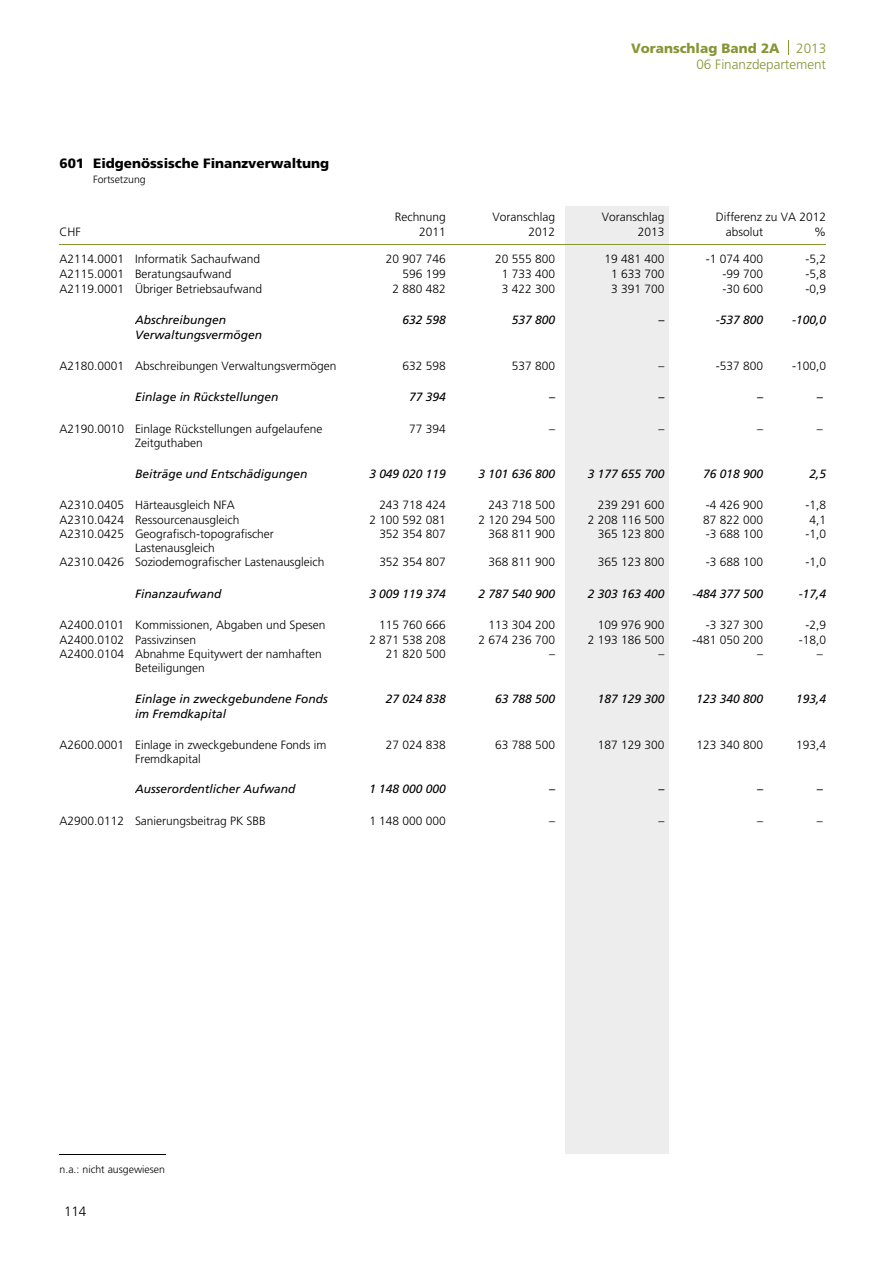
<style>
.page{position:relative;width:893px;height:1263px;background:#fff}
.page>*{position:absolute;margin:0;border:0;box-sizing:border-box;transform-origin:0 0}
.t1{font:300 13.5px/16px "Frutiger LT Std";color:#859635;text-align:right}
.t2{font:900 13.5px "Frutiger LT Std";color:#000}
.t3{font:300 13.5px "Frutiger LT Std";color:#000}
.t4{font:300 12px/14.7px "Frutiger LT Std";color:#000}
.t5{font:italic 12px/14.5px "Frutiger LT Com";color:#000}
.t6{font:300 10.5px "Frutiger LT Std";color:#000}
.s1{font-weight:900}
</style>
<div class="page">
<div style="left:566px;top:206px;width:102px;height:948px;background:#ededee"></div>
<svg style="left:788px;top:40px;width:1px;height:15px"></svg>
<hr style="left:59px;top:244px;width:767px;height:1px;background:#859635">
<hr style="left:59px;top:1154px;width:107px;height:1px;background:#000">
<p class="t2" style="left:59px;top:158px;width:271px">601 Eidgenössische Finanzverwaltung</p>
<p class="t6" style="left:93px;top:175px;width:54px">Fortsetzung</p>
<p class="t1" style="left:631px;top:41px;width:196px"><span class="s1">Voranschlag Band 2A</span> 2013<br>06 Finanzdepartement</p>
<p class="t4" style="left:726px;top:211px;width:102px;text-indent:-10px">Differenz zu VA 2012 absolut</p>
<p class="t4" style="left:395px;top:211px;width:53px;text-align:right">Rechnung<br>2011</p>
<p class="t4" style="left:493px;top:211px;width:64px;text-align:right">Voranschlag<br>2012</p>
<p class="t4" style="left:602px;top:211px;width:64px">Voranschlag</p>
<p class="t4" style="left:814px;top:225px;width:13px">%</p>
<p class="t4" style="left:59px;top:225px;width:23px">CHF</p>
<p class="t4" style="left:59px;top:252px;width:202px">A2114.0001 Informatik Sachaufwand</p>
<p class="t4" style="left:604px;top:252px;width:61px">19 481 400</p>
<p class="t4" style="left:638px;top:225px;width:28px">2013</p>
<p class="t4" style="left:386px;top:252px;width:61px">20 907 746</p>
<p class="t4" style="left:706px;top:252px;width:59px">-1 074 400</p>
<p class="t4" style="left:805px;top:252px;width:22px">-5,2</p>
<p class="t4" style="left:495px;top:252px;width:61px">20 555 800</p>
<p class="t4" style="left:59px;top:267px;width:173px">A2115.0001 Beratungsaufwand</p>
<p class="t4" style="left:611px;top:267px;width:55px">1 633 700</p>
<p class="t4" style="left:403px;top:267px;width:45px">596 199</p>
<p class="t4" style="left:722px;top:267px;width:42px">-99 700</p>
<p class="t4" style="left:805px;top:267px;width:22px">-5,8</p>
<p class="t4" style="left:502px;top:267px;width:55px">1 733 400</p>
<p class="t4" style="left:59px;top:282px;width:204px">A2119.0001 Übriger Betriebsaufwand</p>
<p class="t4" style="left:611px;top:282px;width:55px">3 391 700</p>
<p class="t4" style="left:393px;top:282px;width:55px">2 880 482</p>
<p class="t4" style="left:722px;top:282px;width:42px">-30 600</p>
<p class="t4" style="left:805px;top:282px;width:22px">-0,9</p>
<p class="t4" style="left:502px;top:282px;width:55px">3 422 300</p>
<p class="t5" style="left:135px;top:314px;width:128px">Abschreibungen<br>Verwaltungsvermögen</p>
<p class="t5" style="left:403px;top:314px;width:45px">632 598</p>
<p class="t5" style="left:716px;top:314px;width:49px">-537 800</p>
<p class="t5" style="left:792px;top:314px;width:35px">-100,0</p>
<p class="t5" style="left:512px;top:314px;width:45px">537 800</p>
<p class="t5" style="left:658px;top:314px;width:7px">–</p>
<p class="t4" style="left:59px;top:359px;width:278px">A2180.0001 Abschreibungen Verwaltungsvermögen</p>
<p class="t4" style="left:658px;top:359px;width:7px">–</p>
<p class="t4" style="left:403px;top:359px;width:45px">632 598</p>
<p class="t4" style="left:716px;top:359px;width:49px">-537 800</p>
<p class="t4" style="left:792px;top:359px;width:35px">-100,0</p>
<p class="t4" style="left:512px;top:359px;width:45px">537 800</p>
<p class="t5" style="left:135px;top:391px;width:145px">Einlage in Rückstellungen</p>
<p class="t5" style="left:658px;top:391px;width:7px">–</p>
<p class="t5" style="left:409px;top:391px;width:38px">77 394</p>
<p class="t5" style="left:757px;top:391px;width:7px">–</p>
<p class="t5" style="left:817px;top:391px;width:7px">–</p>
<p class="t5" style="left:549px;top:391px;width:7px">–</p>
<p class="t4" style="left:135px;top:423px;width:189px;line-height:14px;text-indent:-76px">A2190.0010 Einlage Rückstellungen aufgelaufene<br>Zeitguthaben</p>
<p class="t4" style="left:409px;top:422px;width:38px">77 394</p>
<p class="t4" style="left:757px;top:422px;width:7px">–</p>
<p class="t4" style="left:817px;top:422px;width:7px">–</p>
<p class="t4" style="left:549px;top:422px;width:7px">–</p>
<p class="t4" style="left:658px;top:422px;width:7px">–</p>
<p class="t5" style="left:135px;top:467px;width:174px">Beiträge und Entschädigungen</p>
<p class="t5" style="left:588px;top:467px;width:78px">3 177 655 700</p>
<p class="t5" style="left:369px;top:467px;width:78px">3 049 020 119</p>
<p class="t5" style="left:703px;top:467px;width:61px">76 018 900</p>
<p class="t5" style="left:809px;top:467px;width:18px">2,5</p>
<p class="t5" style="left:478px;top:467px;width:78px">3 101 636 800</p>
<p class="t4" style="left:59px;top:498px;width:177px">A2310.0405 Härteausgleich NFA</p>
<p class="t4" style="left:598px;top:498px;width:68px">239 291 600</p>
<p class="t4" style="left:379px;top:498px;width:68px">243 718 424</p>
<p class="t4" style="left:706px;top:498px;width:59px">-4 426 900</p>
<p class="t4" style="left:805px;top:498px;width:22px">-1,8</p>
<p class="t4" style="left:488px;top:498px;width:68px">243 718 500</p>
<p class="t4" style="left:59px;top:513px;width:182px">A2310.0424 Ressourcenausgleich</p>
<p class="t4" style="left:588px;top:513px;width:78px">2 208 116 500</p>
<p class="t4" style="left:369px;top:513px;width:78px">2 100 592 081</p>
<p class="t4" style="left:703px;top:513px;width:61px">87 822 000</p>
<p class="t4" style="left:809px;top:513px;width:18px">4,1</p>
<p class="t4" style="left:478px;top:513px;width:78px">2 120 294 500</p>
<p class="t4" style="left:135px;top:528px;width:140px;line-height:13.8px;text-indent:-76px">A2310.0425 Geografisch-topografischer<br>Lastenausgleich</p>
<p class="t4" style="left:379px;top:528px;width:68px">352 354 807</p>
<p class="t4" style="left:706px;top:528px;width:59px">-3 688 100</p>
<p class="t4" style="left:805px;top:528px;width:22px">-1,0</p>
<p class="t4" style="left:488px;top:528px;width:68px">368 811 900</p>
<p class="t4" style="left:598px;top:528px;width:68px">365 123 800</p>
<p class="t4" style="left:59px;top:555px;width:267px">A2310.0426 Soziodemografischer Lastenausgleich</p>
<p class="t4" style="left:598px;top:555px;width:68px">365 123 800</p>
<p class="t4" style="left:379px;top:555px;width:68px">352 354 807</p>
<p class="t4" style="left:706px;top:555px;width:59px">-3 688 100</p>
<p class="t4" style="left:805px;top:555px;width:22px">-1,0</p>
<p class="t4" style="left:488px;top:555px;width:68px">368 811 900</p>
<p class="t5" style="left:135px;top:587px;width:88px">Finanzaufwand</p>
<p class="t5" style="left:588px;top:587px;width:78px">2 303 163 400</p>
<p class="t5" style="left:369px;top:587px;width:78px">3 009 119 374</p>
<p class="t5" style="left:692px;top:587px;width:72px">-484 377 500</p>
<p class="t5" style="left:799px;top:587px;width:29px">-17,4</p>
<p class="t5" style="left:478px;top:587px;width:78px">2 787 540 900</p>
<p class="t4" style="left:59px;top:618px;width:267px">A2400.0101 Kommissionen, Abgaben und Spesen</p>
<p class="t4" style="left:598px;top:618px;width:68px">109 976 900</p>
<p class="t4" style="left:379px;top:618px;width:68px">115 760 666</p>
<p class="t4" style="left:706px;top:618px;width:59px">-3 327 300</p>
<p class="t4" style="left:805px;top:618px;width:22px">-2,9</p>
<p class="t4" style="left:488px;top:618px;width:68px">113 304 200</p>
<p class="t4" style="left:59px;top:633px;width:138px">A2400.0102 Passivzinsen</p>
<p class="t4" style="left:369px;top:633px;width:78px">2 871 538 208</p>
<p class="t4" style="left:692px;top:633px;width:72px">-481 050 200</p>
<p class="t4" style="left:799px;top:633px;width:29px">-18,0</p>
<p class="t4" style="left:478px;top:633px;width:78px">2 674 236 700</p>
<p class="t4" style="left:588px;top:633px;width:78px">2 193 186 500</p>
<p class="t4" style="left:135px;top:648px;width:188px;line-height:13.8px;text-indent:-76px">A2400.0104 Abnahme Equitywert der namhaften<br>Beteiligungen</p>
<p class="t4" style="left:386px;top:648px;width:61px">21 820 500</p>
<p class="t4" style="left:757px;top:648px;width:7px">–</p>
<p class="t4" style="left:817px;top:648px;width:7px">–</p>
<p class="t4" style="left:549px;top:648px;width:7px">–</p>
<p class="t4" style="left:658px;top:648px;width:7px">–</p>
<p class="t5" style="left:135px;top:693px;width:194px">Einlage in zweckgebundene Fonds im Fremdkapital</p>
<p class="t5" style="left:386px;top:693px;width:61px">27 024 838</p>
<p class="t5" style="left:696px;top:693px;width:68px">123 340 800</p>
<p class="t5" style="left:796px;top:693px;width:31px">193,4</p>
<p class="t5" style="left:495px;top:693px;width:61px">63 788 500</p>
<p class="t5" style="left:598px;top:693px;width:68px">187 129 300</p>
<p class="t4" style="left:135px;top:738px;width:193px;line-height:14px;text-indent:-76px">A2600.0001 Einlage in zweckgebundene Fonds im<br>Fremdkapital</p>
<p class="t4" style="left:386px;top:738px;width:61px">27 024 838</p>
<p class="t4" style="left:696px;top:738px;width:68px">123 340 800</p>
<p class="t4" style="left:796px;top:738px;width:31px">193,4</p>
<p class="t4" style="left:495px;top:738px;width:61px">63 788 500</p>
<p class="t4" style="left:598px;top:738px;width:68px">187 129 300</p>
<p class="t5" style="left:135px;top:783px;width:162px">Ausserordentlicher Aufwand</p>
<p class="t5" style="left:658px;top:783px;width:7px">–</p>
<p class="t5" style="left:369px;top:783px;width:78px">1 148 000 000</p>
<p class="t5" style="left:757px;top:783px;width:7px">–</p>
<p class="t5" style="left:817px;top:783px;width:7px">–</p>
<p class="t5" style="left:549px;top:783px;width:7px">–</p>
<p class="t4" style="left:59px;top:814px;width:208px">A2900.0112 Sanierungsbeitrag PK SBB</p>
<p class="t4" style="left:369px;top:814px;width:78px">1 148 000 000</p>
<p class="t4" style="left:757px;top:814px;width:7px">–</p>
<p class="t4" style="left:817px;top:814px;width:7px">–</p>
<p class="t4" style="left:549px;top:814px;width:7px">–</p>
<p class="t4" style="left:658px;top:814px;width:7px">–</p>
<p class="t6" style="left:60px;top:1165px;width:107px">n.a.: nicht ausgewiesen</p>
<p class="t3" style="left:64px;top:1206px;width:24px">114</p>
</div>
